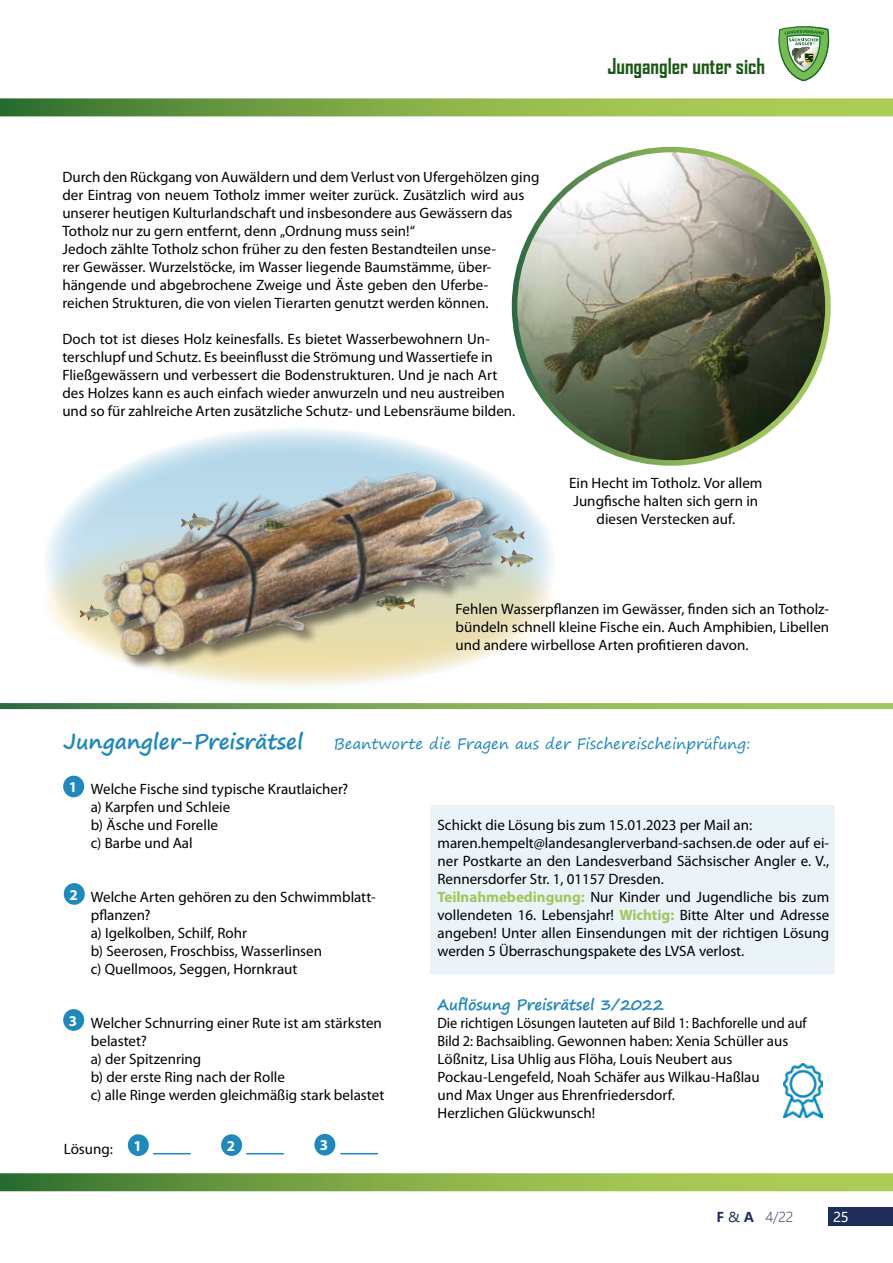
<style>
.page{position:relative;width:893px;height:1263px;background:#fff}
.page>*{position:absolute;margin:0;border:0;box-sizing:border-box;transform-origin:0 0}
.t1{font:700 21px "Segoe Print";color:#1f88bd}
.t2{font:700 21px "Agency FB";color:#1c5716}
.t3{font:15px/18px "Myriad Pro";color:#000}
.t4{font:15px/18px "Myriad Pro";color:#000;scale:.95 1}
.t5{font:15px "Segoe Print";color:#1f88bd}
.t6{font:700 15px "Segoe Print";color:#1f88bd}
.t7{font:700 15px "Myriad Pro";color:#fff}
.t8{font:300 13.5px "Microsoft Ya Hei";color:#1c2e57}
.t9{font:13.5px "Microsoft Ya Hei";color:#fff}
.s1{font-weight:700;color:#fff}
.s2{font-weight:700;color:#a0c65d}
.s3{font-weight:700}
.s4{font-weight:400}
</style>
<div class="page">
<div style="left:829px;top:1208px;width:64px;height:18px;background:#1c2e57"></div>
<svg style="left:778px;top:26px;width:51px;height:55px"></svg>
<svg style="left:0;top:98px;width:893px;height:18px;background:#84ad4c"></svg>
<svg style="left:0;top:1173px;width:893px;height:18px;background:#83ad4a"></svg>
<svg style="left:0;top:703px;width:893px;height:6px;background:#7da858"></svg>
<div style="left:430px;top:805px;width:405px;height:168px;background:#e9f3f8"></div>
<div style="left:63px;top:776px;width:21px;height:21px;background:#1f88bd;border-radius:50%"></div>
<div style="left:64px;top:883px;width:21px;height:22px;background:#1f88bd;border-radius:50%"></div>
<div style="left:63px;top:1009px;width:21px;height:22px;background:#1f88bd;border-radius:50%"></div>
<div style="left:128px;top:1134px;width:21px;height:22px;background:#1f88bd;border-radius:50%"></div>
<div style="left:221px;top:1134px;width:21px;height:22px;background:#1f88bd;border-radius:50%"></div>
<div style="left:314px;top:1134px;width:21px;height:21px;background:#1f88bd;border-radius:50%"></div>
<hr style="left:153px;top:1153px;width:38px;height:1px;background:#1f88bd">
<hr style="left:246px;top:1153px;width:38px;height:1px;background:#1f88bd">
<hr style="left:340px;top:1153px;width:38px;height:1px;background:#1f88bd">
<img style="left:515px;top:150px;width:313px;height:313px;border-radius:157px">
<svg style="left:43px;top:427px;width:513px;height:272px"></svg>
<svg style="left:43px;top:512px;width:513px;height:175px"></svg>
<img style="left:69px;top:427px;width:456px;height:266px">
<img style="left:258px;top:517px;width:20px;height:16px">
<img style="left:375px;top:592px;width:22px;height:19px">
<img style="left:492px;top:525px;width:32px;height:18px">
<img style="left:501px;top:549px;width:32px;height:18px">
<img style="left:79px;top:605px;width:30px;height:16px">
<img style="left:181px;top:513px;width:33px;height:18px">
<img style="left:783px;top:1064px;width:40px;height:54px">
<h1 class="t2" style="left:607px;top:53px;width:159px">Jungangler unter sich</h1>
<p class="t3" style="left:62px;top:168px;width:479px">Durch den Rückgang von Auwäldern und dem Verlust von Ufergehölzen ging der Eintrag von neuem Totholz immer weiter zurück. Zusätzlich wird aus unserer heutigen Kulturlandschaft und insbesondere aus Gewässern das Totholz nur zu gern entfernt, denn „Ordnung muss sein!“<br>Jedoch zählte Totholz schon früher zu den festen Bestandteilen unse-<br>rer Gewässer. Wurzelstöcke, im Wasser liegende Baumstämme, über&shy;hängende und abgebrochene Zweige und Äste geben den Uferbe-<br>reichen Strukturen, die von vielen Tierarten genutzt werden können.</p>
<p class="t3" style="left:62px;top:330px;width:454px">Doch tot ist dieses Holz keinesfalls. Es bietet Wasserbewohnern Un&shy;terschlupf und Schutz. Es beeinflusst die Strömung und Wassertiefe in Fließgewässern und verbessert die Bodenstrukturen. Und je nach Art des Holzes kann es auch einfach wieder anwurzeln und neu austreiben und so für zahlreiche Arten zusätzliche Schutz- und Lebensräume bilden.</p>
<p class="t3" style="left:569px;top:474px;width:195px;text-align:center">Ein Hecht im Totholz. Vor allem<br>Jungfische halten sich gern in diesen Verstecken auf.</p>
<p class="t3" style="left:455px;top:600px;width:375px;text-align:justify">Fehlen Wasserpflanzen im Gewässer, finden sich an Totholz&shy;bündeln schnell kleine Fische ein. Auch Amphibien, Libellen und andere wirbellose Arten profitieren davon.</p>
<h1 class="t1" style="left:64px;top:722px;width:241px">Jungangler-Preisrätsel</h1>
<p class="t5" style="left:334px;top:730px;width:418px">Beantworte die Fragen aus der Fischereischeinprüfung:</p>
<p class="t3" style="left:91px;top:780px;width:259px;text-indent:-22px"><span class="s1">1</span> Welche Fische sind typische Krautlaicher? a) Karpfen und Schleie<br>b) Äsche und Forelle<br>c) Barbe und Aal</p>
<p class="t3" style="left:91px;top:888px;width:286px;text-indent:-21px"><span class="s1">2</span> Welche Arten gehören zu den Schwimmblatt&shy;pflanzen?<br>a) Igelkolben, Schilf, Rohr<br>b) Seerosen, Froschbiss, Wasserlinsen<br>c) Quellmoos, Seggen, Hornkraut</p>
<p class="t3" style="left:91px;top:1014px;width:295px;text-indent:-22px"><span class="s1">3</span> Welcher Schnurring einer Rute ist am stärksten belastet?<br>a) der Spitzenring<br>b) der erste Ring nach der Rolle<br>c) alle Ringe werden gleichmäßig stark belastet</p>
<p class="t3" style="left:64px;top:1140px;width:51px">Lösung:</p>
<p class="t7" style="left:133px;top:1136px;width:10px">1</p>
<p class="t7" style="left:227px;top:1136px;width:10px">2</p>
<p class="t7" style="left:320px;top:1135px;width:10px">3</p>
<p class="t3" style="left:437px;top:816px;width:393px">Schickt die Lösung bis zum 15.01.2023 per Mail an: maren.hempelt@landesanglerverband-sachsen.de oder auf ei&shy;ner Postkarte an den Landesverband Sächsischer Angler e. V., Rennersdorfer Str. 1, 01157 Dresden.<br><span class="s2">Teilnahmebedingung:</span> Nur Kinder und Jugendliche bis zum vollendeten 16. Lebensjahr! <span class="s2">Wichtig:</span> Bitte Alter und Adresse angeben! Unter allen Einsendungen mit der richtigen Lösung werden 5 Überraschungspakete des LVSA verlost.</p>
<p class="t6" style="left:437px;top:991px;width:228px">Auflösung Preisrätsel 3/2022</p>
<p class="t4" style="left:437px;top:1014px;width:390px">Die richtigen Lösungen lauteten auf Bild 1: Bachforelle und auf Bild 2: Bachsaibling. Gewonnen haben: Xenia Schüller aus Lößnitz, Lisa Uhlig aus Flöha, Louis Neubert aus Pockau-Lengefeld, Noah Schäfer aus Wilkau-Haßlau<br>und Max Unger aus Ehrenfriedersdorf.<br>Herzlichen Glückwunsch!</p>
<p class="t8" style="left:717px;top:1208px;width:78px"><span class="s3">F</span> <span class="s4">&amp;</span> <span class="s3">A</span> 4/22</p>
<p class="t9" style="left:833px;top:1208px;width:17px">25</p>
</div>
